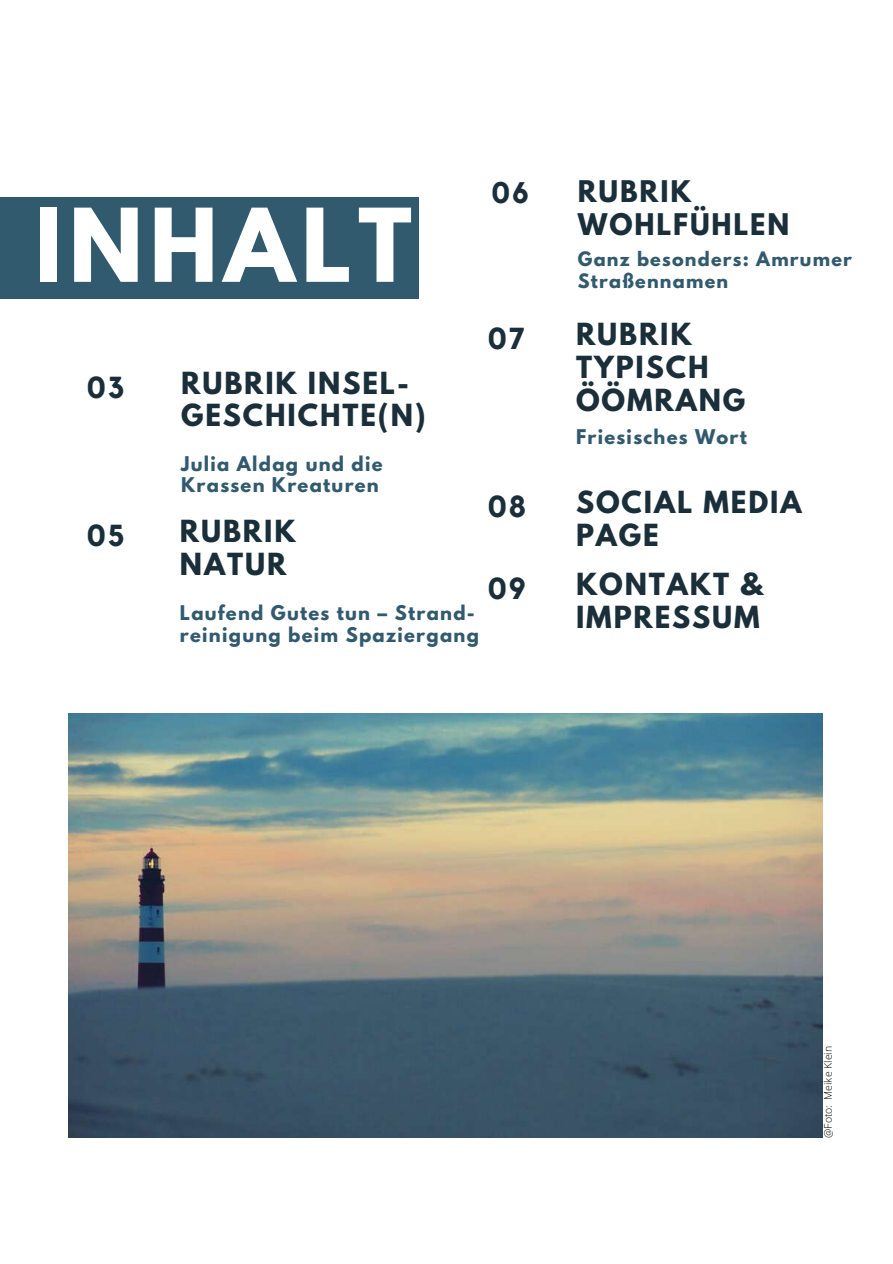
<style>
.page{position:relative;width:893px;height:1264px;background:#fff}
.page>*{position:absolute;margin:0;border:0;box-sizing:border-box;transform-origin:0 0}
.t1{font:700 89.85px "League Spartan";letter-spacing:.07em;color:#fff}
.t2{font:700 30.3px "Kollektif";letter-spacing:.07em;color:#1a2f3a}
.t3{font:700 29.7px "Kollektif";color:#1a2f3a}
.t4{font:700 27px/32.8px "League Spartan";letter-spacing:.07em;color:#1a2f3a}
.t5{font:700 26.4px/32.1px "League Spartan";letter-spacing:.07em;color:#1a2f3a}
.t6{font:700 18px/21.9px "League Spartan";letter-spacing:.07em;color:#315a6e}
.t7{font:700 17.55px/21.5px "League Spartan";letter-spacing:.07em;color:#315a6e}
.t8{font:300 10.5px "Open Sans";color:#000}
</style>
<div class="page">
<div style="left:0;top:197px;width:419px;height:101px;background:#315a6e"></div>
<img style="left:68px;top:713px;width:754px;height:424px">
<h1 class="t1" style="left:35px;top:201px;width:378px">INHALT</h1>
<h2 class="t2" style="left:87px;top:373px;width:39px">03</h2>
<h3 class="t4" style="left:181px;top:369px;width:246px">RUBRIK INSEL-<br>GESCHICHTE(N)</h3>
<p class="t6" style="left:181px;top:454px;width:203px">Julia Aldag und die<br>Krassen Kreaturen</p>
<h2 class="t2" style="left:87px;top:521px;width:39px">05</h2>
<h3 class="t4" style="left:180px;top:518px;width:117px">RUBRIK<br>NATUR</h3>
<p class="t6" style="left:180px;top:603px;width:300px">Laufend Gutes tun – Strand&shy;reinigung beim Spaziergang</p>
<h3 class="t3" style="left:491px;top:179px;width:39px">06</h3>
<h3 class="t5" style="left:577px;top:179px;width:213px">RUBRIK<br>WOHLFÜHLEN</h3>
<p class="t7" style="left:577px;top:250px;width:275px">Ganz besonders: Amrumer<br>Straßennamen</p>
<h2 class="t2" style="left:488px;top:325px;width:39px">07</h2>
<h3 class="t4" style="left:576px;top:321px;width:171px">RUBRIK<br>TYPISCH<br>ÖÖMRANG</h3>
<p class="t6" style="left:576px;top:428px;width:172px">Friesisches Wort</p>
<h2 class="t2" style="left:488px;top:492px;width:40px">08</h2>
<h3 class="t4" style="left:576px;top:489px;width:227px">SOCIAL MEDIA<br>PAGE</h3>
<h2 class="t2" style="left:488px;top:574px;width:40px">09</h2>
<h3 class="t4" style="left:576px;top:571px;width:188px">KONTAKT &amp;<br>IMPRESSUM</h3>
<p class="t8" style="left:820px;top:1137px;width:93px;rotate:-90deg">@Foto: Meike Klein</p>
</div>
